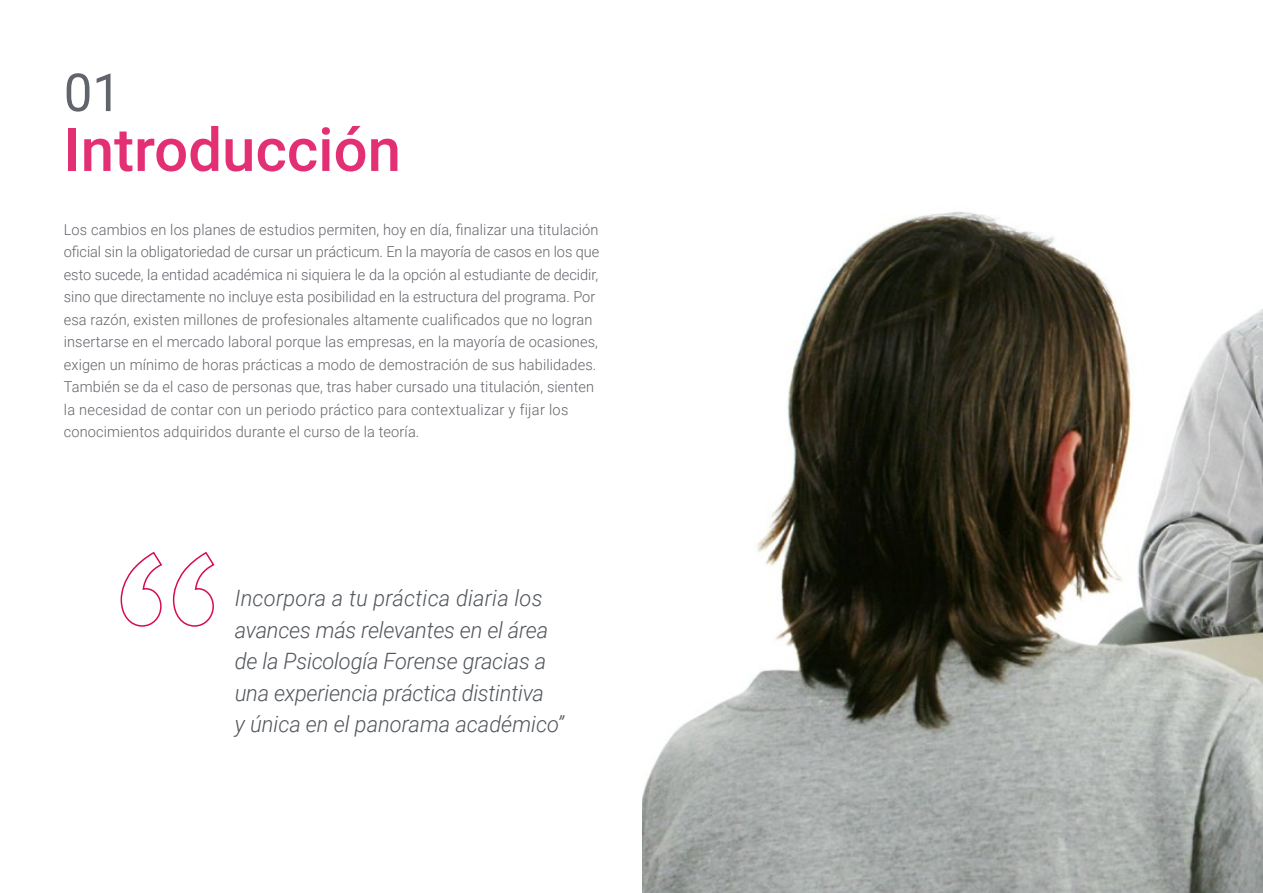
<style>
.page{position:relative;width:1263px;height:893px;background:#fff}
.page>*{position:absolute;margin:0;border:0;box-sizing:border-box;transform-origin:0 0}
.t1{font:500 60px "Roboto";color:#e32f74}
.t2{font:52.5px "Roboto";color:#61646a}
.t3{font:italic 300 22.5px/31.5px "Roboto";letter-spacing:-.01em;color:#52555b}
.t4{font:300 15px/22.5px "Roboto";letter-spacing:.01em;color:#61646a}
</style>
<div class="page">
<svg style="left:120px;top:551px;width:95px;height:76px"></svg>
<img style="left:642px;top:211px;width:621px;height:682px">
<h2 class="t2" style="left:64px;top:56px;width:59px">01</h2>
<h1 class="t1" style="left:64px;top:108px;width:339px">Introducción</h1>
<p class="t4" style="left:64px;top:217px;width:537px">Los cambios en los planes de estudios permiten, hoy en día, finalizar una titulación oficial sin la obligatoriedad de cursar un prácticum. En la mayoría de casos en los que esto sucede, la entidad académica ni siquiera le da la opción al estudiante de decidir, sino que directamente no incluye esta posibilidad en la estructura del programa. Por esa razón, existen millones de profesionales altamente cualificados que no logran insertarse en el mercado laboral porque las empresas, en la mayoría de ocasiones, exigen un mínimo de horas prácticas a modo de demostración de sus habilidades.<br>También se da el caso de personas que, tras haber cursado una titulación, sienten la necesidad de contar con un periodo práctico para contextualizar y fijar los conocimientos adquiridos durante el curso de la teoría.</p>
<h3 class="t3" style="left:235px;top:582px;width:331px">Incorpora a tu práctica diaria los avances más relevantes en el área de la Psicología Forense gracias a una experiencia práctica distintiva<br>y única en el panorama académico”</h3>
</div>
